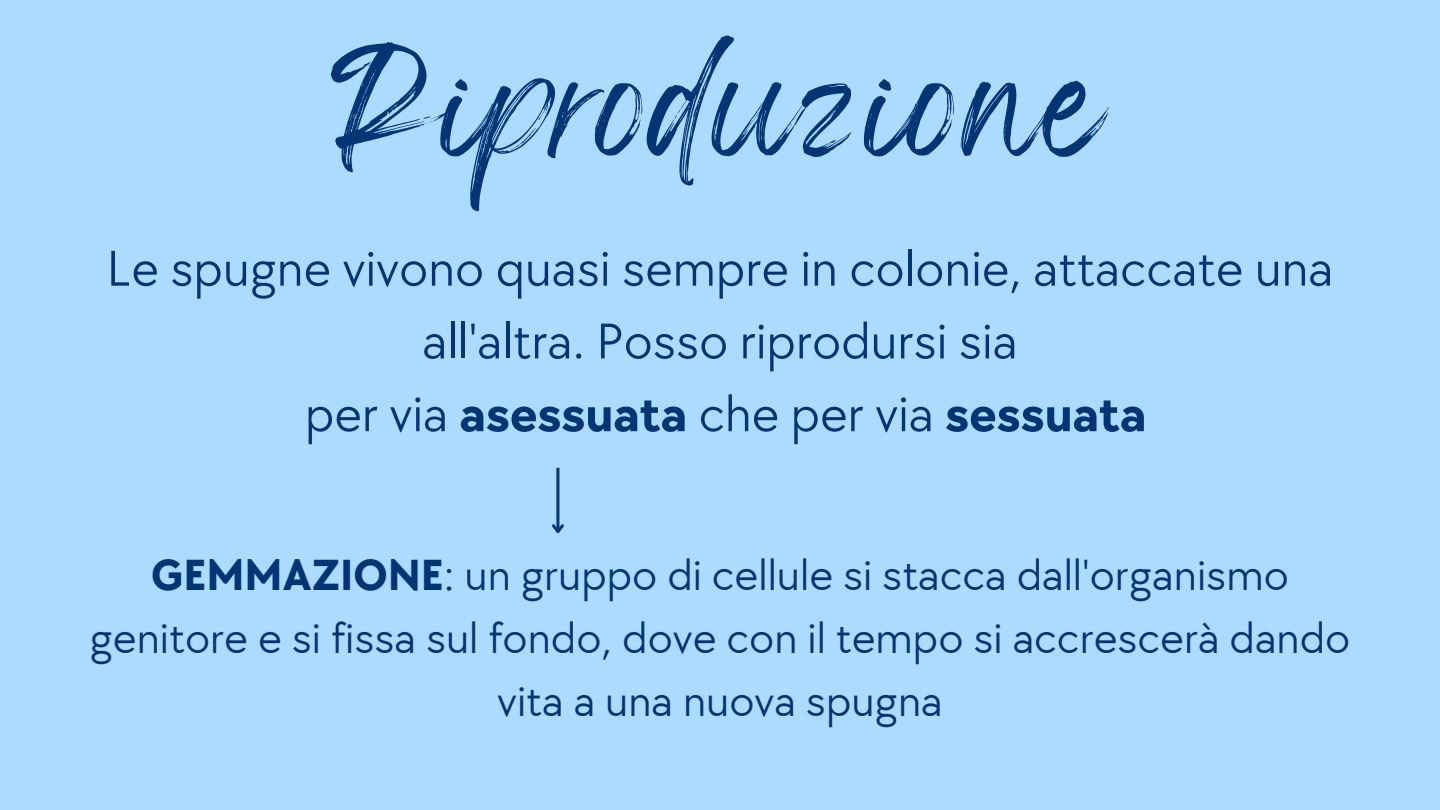
<style>
.page{position:relative;width:1440px;height:810px;background:#abdbff}
.page>*{position:absolute;margin:0;border:0;box-sizing:border-box;transform-origin:0 0}
.t1{font:87px "Wonderful Branding";color:#033474}
.t2{font:52px/72.8px "TT Chocolates";color:#033474;text-align:center}
.t3{font:45px/63px "TT Chocolates";color:#033474;text-align:center}
.s1{font-weight:700}
</style>
<div class="page">
<hr style="left:556px;top:468px;width:3px;height:64px;background:#033474">
<svg style="left:552px;top:522px;width:12px;height:12px"></svg>
<h1 class="t1" style="left:331px;top:85px;width:780px">Riproduzione</h1>
<h2 class="t2" style="left:107px;top:234px;width:1228px">Le spugne vivono quasi sempre in colonie, attaccate una all'altra. Posso riprodursi sia<br>per via <span class="s1">asessuata</span> che per via <span class="s1">sessuata</span></h2>
<p class="t3" style="left:90px;top:545px;width:1262px"><span class="s1">GEMMAZIONE</span>: un gruppo di cellule si stacca dall'organismo genitore e si fissa sul fondo, dove con il tempo si accrescerà dando vita a una nuova spugna</p>
</div>
